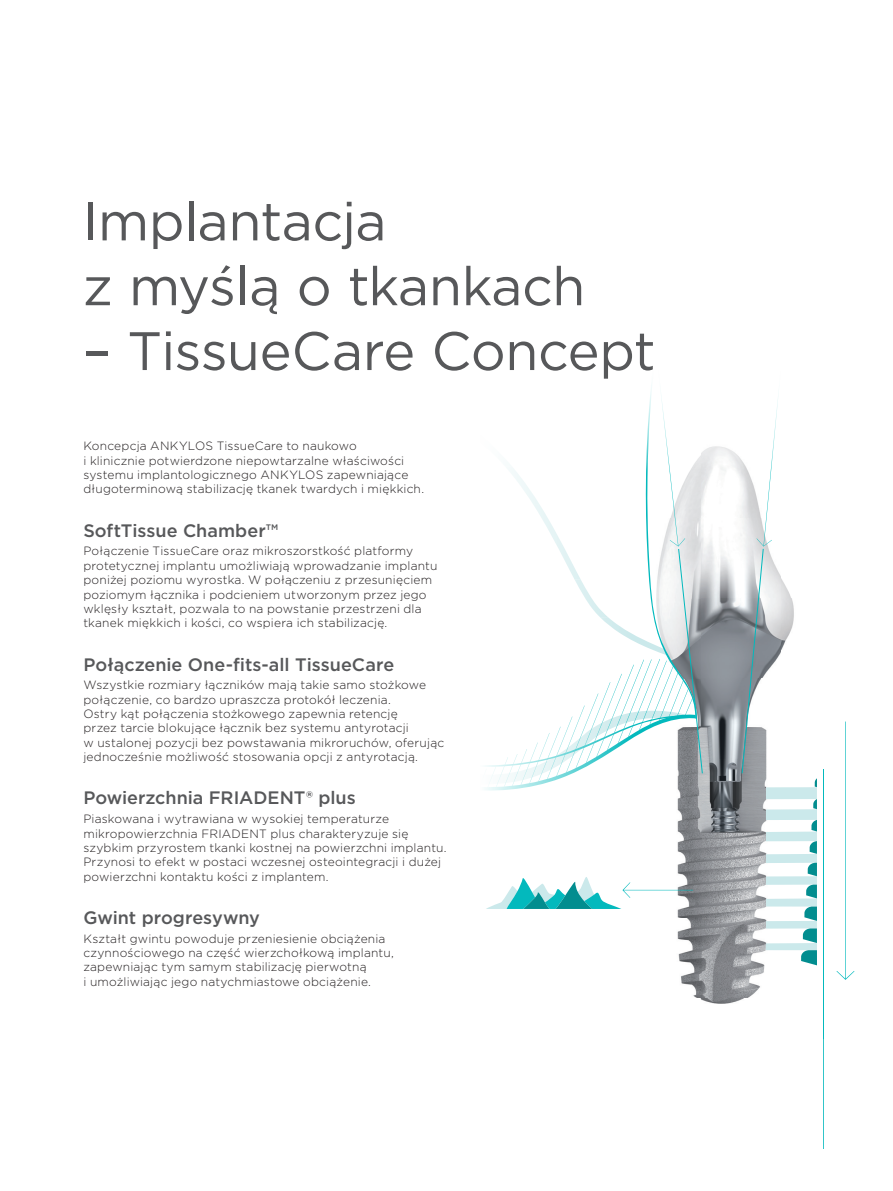
<style>
.page{position:relative;width:893px;height:1191px;background:#fff}
.page>*{position:absolute;margin:0;border:0;box-sizing:border-box;transform-origin:0 0}
.Heading{font:54px/64.8px "Gotham";letter-spacing:-.01em;color:#57585a}
.Ingress{font:500 18px "Gotham";color:#57585a}
.Ingress-2{font:300 12px/14.4px "Gotham";letter-spacing:.015em;color:#231f20}
</style>
<div class="page">
<img style="left:677px;top:446px;width:178px;height:558px">
<hr style="left:823px;top:769px;width:1px;height:379px;background:#03b9bd">
<svg style="left:836px;top:721px;width:18px;height:259px"></svg>
<img style="left:766px;top:787px;width:51px;height:12px">
<img style="left:766px;top:809px;width:51px;height:11px">
<img style="left:766px;top:831px;width:51px;height:10px">
<img style="left:766px;top:854px;width:51px;height:9px">
<img style="left:766px;top:876px;width:51px;height:8px">
<img style="left:766px;top:898px;width:51px;height:8px">
<img style="left:766px;top:921px;width:51px;height:7px">
<img style="left:766px;top:943px;width:51px;height:7px">
<img style="left:486px;top:894px;width:21px;height:15px">
<svg style="left:507px;top:876px;width:186px;height:34px"></svg>
<svg style="left:811px;top:820px;width:6px;height:11px"></svg>
<svg style="left:813px;top:799px;width:4px;height:10px"></svg>
<svg style="left:815px;top:778px;width:2px;height:9px"></svg>
<svg style="left:808px;top:862px;width:9px;height:14px"></svg>
<svg style="left:806px;top:884px;width:11px;height:14px"></svg>
<svg style="left:804px;top:906px;width:13px;height:15px"></svg>
<svg style="left:803px;top:928px;width:14px;height:15px"></svg>
<svg style="left:801px;top:950px;width:16px;height:15px"></svg>
<svg style="left:809px;top:841px;width:8px;height:13px"></svg>
<svg style="left:631px;top:385px;width:72px;height:422px"></svg>
<svg style="left:742px;top:400px;width:47px;height:373px"></svg>
<p class="Heading" style="left:83px;top:188px;width:504px">Implantacja<br>z myślą o tkankach</p>
<p class="Heading" style="left:83px;top:317px;width:574px">– TissueCare Concept</p>
<p class="Ingress-2" style="left:83px;top:438px;width:342px">Koncepcja ANKYLOS TissueCare to naukowo<br>i klinicznie potwierdzone niepowtarzalne właściwości systemu implantologicznego ANKYLOS zapewniające długoterminową stabilizację tkanek twardych i miękkich.</p>
<p class="Ingress" style="left:83px;top:518px;width:196px">SoftTissue Chamber™</p>
<p class="Ingress-2" style="left:83px;top:543px;width:356px">Połączenie TissueCare oraz mikroszorstkość platformy protetycznej implantu umożliwiają wprowadzanie implantu poniżej poziomu wyrostka. W połączeniu z przesunięciem poziomym łącznika i podcieniem utworzonym przez jego wklęsły kształt, pozwala to na powstanie przestrzeni dla tkanek miękkich i kości, co wspiera ich stabilizację.</p>
<p class="Ingress" style="left:83px;top:652px;width:312px">Połączenie One-fits-all TissueCare</p>
<p class="Ingress-2" style="left:83px;top:677px;width:362px">Wszystkie rozmiary łączników mają takie samo stożkowe połączenie, co bardzo upraszcza protokół leczenia.<br>Ostry kąt połączenia stożkowego zapewnia retencję<br>przez tarcie blokujące łącznik bez systemu antyrotacji<br>w ustalonej pozycji bez powstawania mikroruchów, oferując jednocześnie możliwość stosowania opcji z antyrotacją.</p>
<p class="Ingress" style="left:83px;top:786px;width:274px">Powierzchnia FRIADENT® plus</p>
<p class="Ingress-2" style="left:83px;top:811px;width:365px">Piaskowana i wytrawiana w wysokiej temperaturze mikropowierzchnia FRIADENT plus charakteryzuje się szybkim przyrostem tkanki kostnej na powierzchni implantu.<br>Przynosi to efekt w postaci wczesnej osteointegracji i dużej powierzchni kontaktu kości z implantem.</p>
<p class="Ingress" style="left:83px;top:906px;width:178px">Gwint progresywny</p>
<p class="Ingress-2" style="left:83px;top:931px;width:312px">Kształt gwintu powoduje przeniesienie obciążenia czynnościowego na część wierzchołkową implantu, zapewniając tym samym stabilizację pierwotną<br>i umożliwiając jego natychmiastowe obciążenie.</p>
</div>
